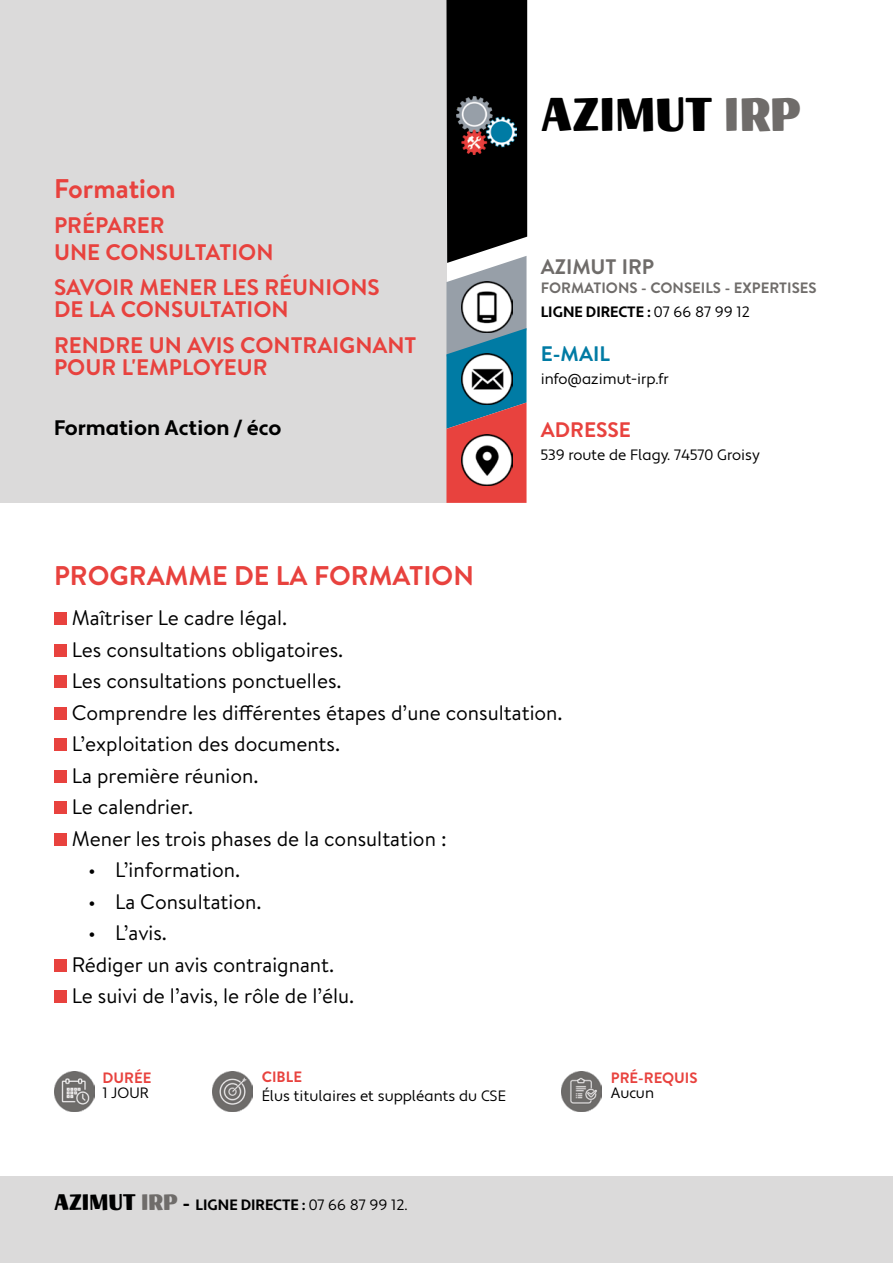
<style>
.page{position:relative;width:893px;height:1263px;background:#fff}
.page>*{position:absolute;margin:0;border:0;box-sizing:border-box;transform-origin:0 0}
.t1{font:44.25px "Golden State JF";color:#000}
.t2{font:700 27px "Brandon Text";color:#e8423e}
.t3{font:700 22.5px/22.5px "Brandon Text";color:#e8423e}
.t4{font:21px/31.5px "Brandon Text";color:#000}
.t5{font:700 21px "Apertura";color:#000}
.t6{font:700 21px "Brandon Text";color:#6f6c6a}
.t7{font:700 21px "Brandon Text";color:#e8423e}
.t8{font:700 21px "Brandon Text";color:#007ba4}
.t9{font:15px "Apertura";color:#000}
.t10{font:700 15px "Apertura";color:#000}
.t11{font:700 15px "Brandon Text";color:#6f6c6a}
.t12{font:700 15px "Brandon Text";color:#e8423e}
.s1{color:#6f6c6a}
.s2{font-weight:400}
.s3{font-family:"Golden State JF";font-weight:400;font-size:21px}
.s4{font-family:"Golden State JF";font-weight:400;font-size:21px;color:#6f6c6a}
.s5{font-family:"Brandon Text";font-size:21px}
</style>
<div class="page">
<div style="left:0;top:0;width:446px;height:503px;background:#dbdada"></div>
<svg style="left:446px;top:0;width:81px;height:503px;background:#43393e"></svg>
<img style="left:457px;top:96px;width:59px;height:59px">
<img style="left:461px;top:434px;width:51px;height:52px">
<img style="left:461px;top:354px;width:51px;height:51px">
<img style="left:461px;top:281px;width:51px;height:52px">
<div style="left:54px;top:612px;width:13px;height:13px;background:#e8423e"></div>
<div style="left:54px;top:644px;width:13px;height:13px;background:#e8423e"></div>
<div style="left:54px;top:675px;width:13px;height:13px;background:#e8423e"></div>
<div style="left:54px;top:707px;width:13px;height:13px;background:#e8423e"></div>
<div style="left:54px;top:738px;width:13px;height:13px;background:#e8423e"></div>
<div style="left:54px;top:770px;width:13px;height:13px;background:#e8423e"></div>
<div style="left:54px;top:801px;width:13px;height:13px;background:#e8423e"></div>
<div style="left:54px;top:833px;width:13px;height:13px;background:#e8423e"></div>
<div style="left:54px;top:959px;width:13px;height:13px;background:#e8423e"></div>
<div style="left:54px;top:990px;width:13px;height:13px;background:#e8423e"></div>
<div style="left:0;top:1176px;width:893px;height:87px;background:#dbdada"></div>
<img style="left:561px;top:1071px;width:40px;height:41px">
<img style="left:54px;top:1071px;width:40px;height:41px">
<img style="left:213px;top:1071px;width:40px;height:41px">
<p class="t2" style="left:54px;top:169px;width:123px">Formation</p>
<p class="t3" style="left:54px;top:211px;width:221px;line-height:26.7px">PRÉPARER<br>UNE CONSULTATION</p>
<p class="t3" style="left:54px;top:275px;width:327px">SAVOIR MENER LES RÉUNIONS<br>DE LA CONSULTATION</p>
<p class="t3" style="left:54px;top:333px;width:364px">RENDRE UN AVIS CONTRAIGNANT<br>POUR L'EMPLOYEUR</p>
<p class="t5" style="left:54px;top:415px;width:229px">Formation Action / éco</p>
<h1 class="t1" style="left:541px;top:86px;width:262px">AZIMUT <span class="s1">IRP</span></h1>
<p class="t6" style="left:541px;top:252px;width:115px">AZIMUT IRP</p>
<p class="t11" style="left:541px;top:278px;width:277px">FORMATIONS - CONSEILS - EXPERTISES</p>
<p class="t10" style="left:541px;top:302px;width:210px">LIGNE DIRECTE : <span class="s2">07 66 87 99 12</span></p>
<p class="t8" style="left:541px;top:339px;width:71px">E-MAIL</p>
<p class="t9" style="left:541px;top:370px;width:129px">info@azimut-irp.fr</p>
<p class="t7" style="left:541px;top:415px;width:92px">ADRESSE</p>
<p class="t9" style="left:541px;top:445px;width:221px">539 route de Flagy. 74570 Groisy</p>
<p class="t2" style="left:54px;top:557px;width:421px">PROGRAMME DE LA FORMATION</p>
<p class="t4" style="left:72px;top:601px;width:492px">Maîtriser Le cadre légal.<br>Les consultations obligatoires.<br>Les consultations ponctuelles.<br>Comprendre les différentes étapes d’une consultation.<br>L’exploitation des documents.<br>La première réunion.<br>Le calendrier.<br>Mener les trois phases de la consultation :</p>
<p class="t4" style="left:88px;top:853px;width:154px">• L’information.</p>
<p class="t4" style="left:88px;top:885px;width:175px">• La Consultation.</p>
<p class="t4" style="left:72px;top:916px;width:284px;text-indent:16px">• L’avis.<br>Rédiger un avis contraignant.<br>Le suivi de l’avis, le rôle de l’élu.</p>
<p class="t12" style="left:102px;top:1067px;width:50px">DURÉE</p>
<p class="t9" style="left:102px;top:1084px;width:48px">1 JOUR</p>
<p class="t12" style="left:262px;top:1066px;width:42px">CIBLE</p>
<p class="t9" style="left:262px;top:1087px;width:246px">Élus titulaires et suppléants du CSE</p>
<p class="t10" style="left:54px;top:1195px;width:355px"><span class="s3">AZIMUT</span> <span class="s4">IRP</span> <span class="s5">-</span> LIGNE DIRECTE : <span class="s2">07 66 87 99 12.</span></p>
<p class="t12" style="left:611px;top:1067px;width:88px">PRÉ-REQUIS</p>
<p class="t9" style="left:611px;top:1084px;width:45px">Aucun</p>
</div>
